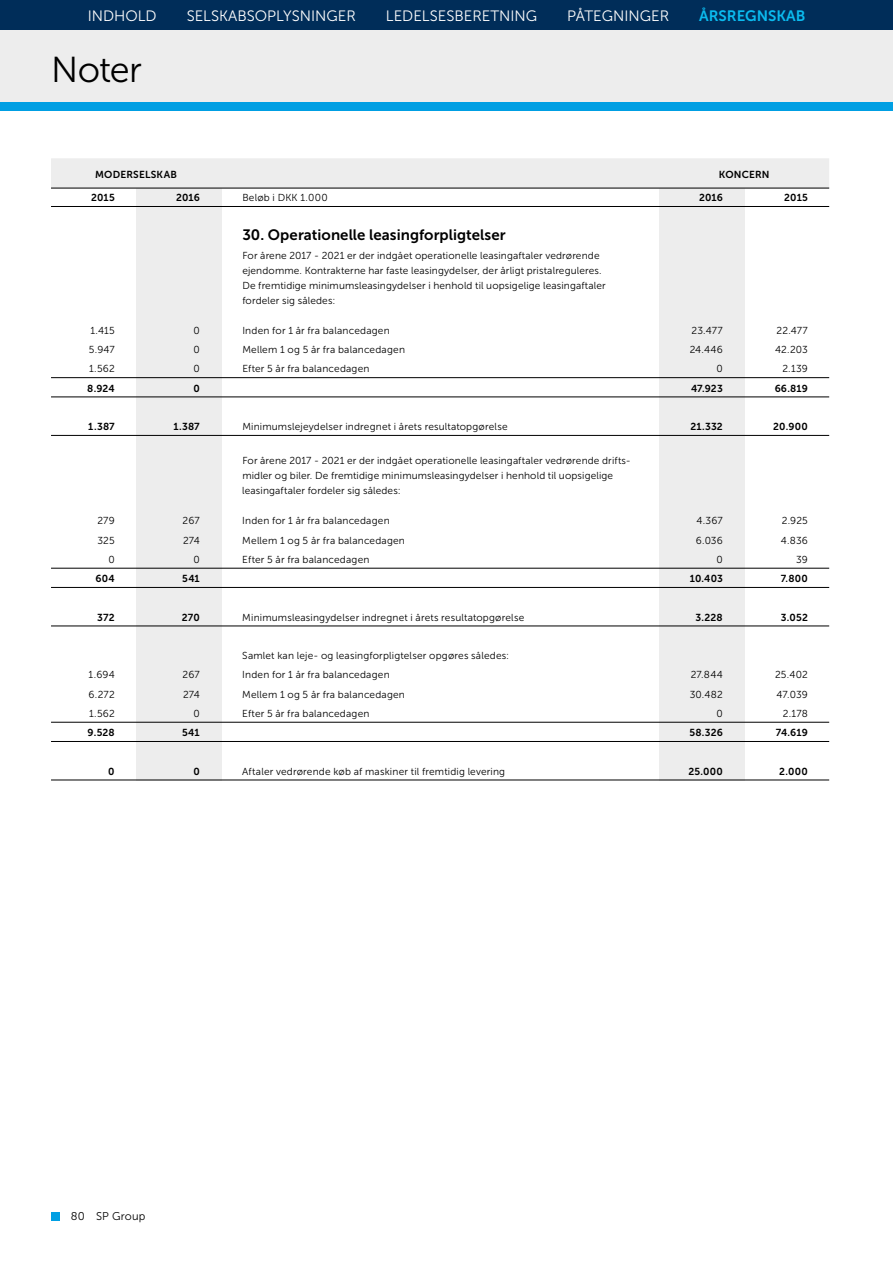
<style>
.page{position:relative;width:893px;height:1263px;background:#fff}
.page>*{position:absolute;margin:0;border:0;box-sizing:border-box;transform-origin:0 0}
.t1{font:36px "Museo Sans 300";letter-spacing:-.02em;color:#000}
.t2{font:15px "Museo Sans 300";color:#fff}
.t3{font:15px "Museo Sans 700";letter-spacing:.005em;color:#000}
.t4{font:15px "Museo Sans 700";color:#0bbbef}
.t5{font:11.25px "Museo Sans 300";letter-spacing:.015em;color:#000}
.t6{font:10.2px/15px "Museo Sans 300";letter-spacing:.015em;color:#000}
.t7{font:10.2px "Museo Sans 700";letter-spacing:.015em;color:#000}
</style>
<div class="page">
<div style="left:0;top:0;width:893px;height:111px;background:#ededed"></div>
<div style="left:659px;top:179px;width:85px;height:601px;background:#ededed"></div>
<div style="left:136px;top:179px;width:85px;height:601px;background:#ededed"></div>
<div style="left:51px;top:158px;width:778px;height:30px;background:#ededed"></div>
<hr style="left:51px;top:188px;width:778px;height:1px;background:#000">
<hr style="left:51px;top:206px;width:778px;height:1px;background:#000">
<hr style="left:51px;top:377px;width:778px;height:1px;background:#000">
<hr style="left:51px;top:397px;width:778px;height:1px;background:#000">
<hr style="left:51px;top:435px;width:778px;height:1px;background:#000">
<hr style="left:51px;top:568px;width:778px;height:1px;background:#000">
<hr style="left:51px;top:587px;width:778px;height:1px;background:#000">
<hr style="left:51px;top:626px;width:778px;height:1px;background:#000">
<hr style="left:51px;top:722px;width:778px;height:1px;background:#000">
<hr style="left:51px;top:741px;width:778px;height:1px;background:#000">
<hr style="left:51px;top:780px;width:778px;height:1px;background:#000">
<div style="left:51px;top:1212px;width:9px;height:8px;background:#009fe3"></div>
<div style="left:0;top:102px;width:893px;height:9px;background:#009fe3"></div>
<div style="left:0;top:0;width:893px;height:30px;background:#002d59"></div>
<h2 class="t2" style="left:88px;top:7px;width:70px">INDHOLD</h2>
<h2 class="t2" style="left:187px;top:7px;width:171px">SELSKABSOPLYSNINGER</h2>
<h2 class="t2" style="left:386px;top:7px;width:153px">LEDELSESBERETNING</h2>
<h2 class="t2" style="left:567px;top:7px;width:103px">PÅTEGNINGER</h2>
<h2 class="t4" style="left:699px;top:7px;width:108px">ÅRSREGNSKAB</h2>
<h1 class="t1" style="left:51px;top:50px;width:93px">Noter</h1>
<p class="t7" style="left:95px;top:168px;width:83px">MODERSELSKAB</p>
<p class="t7" style="left:719px;top:168px;width:52px">KONCERN</p>
<p class="t7" style="left:91px;top:192px;width:25px">2015</p>
<p class="t7" style="left:176px;top:192px;width:25px">2016</p>
<p class="t6" style="left:242px;top:190px;width:87px">Beløb i DKK 1.000</p>
<p class="t7" style="left:699px;top:192px;width:25px">2016</p>
<p class="t7" style="left:784px;top:192px;width:25px">2015</p>
<h2 class="t3" style="left:242px;top:226px;width:265px">30. Operationelle leasingforpligtelser</h2>
<p class="t6" style="left:242px;top:248px;width:365px">For årene 2017 - 2021 er der indgået operationelle leasingaftaler vedrørende ejendomme. Kontrakterne har faste leasingydelser, der årligt pristalreguleres.<br>De fremtidige minimumsleasingydelser i henhold til uopsigelige leasingaftaler fordeler sig således:</p>
<p class="t6" style="left:90px;top:323px;width:26px">1.415</p>
<p class="t6" style="left:193px;top:323px;width:8px">0</p>
<p class="t6" style="left:242px;top:323px;width:149px">Inden for 1 år fra balancedagen</p>
<p class="t6" style="left:691px;top:323px;width:33px">23.477</p>
<p class="t6" style="left:776px;top:323px;width:33px">22.477</p>
<p class="t6" style="left:89px;top:342px;width:27px">5.947</p>
<p class="t6" style="left:193px;top:342px;width:8px">0</p>
<p class="t6" style="left:242px;top:342px;width:164px">Mellem 1 og 5 år fra balancedagen</p>
<p class="t6" style="left:690px;top:342px;width:35px">24.446</p>
<p class="t6" style="left:775px;top:342px;width:34px">42.203</p>
<p class="t6" style="left:89px;top:361px;width:27px">1.562</p>
<p class="t6" style="left:193px;top:361px;width:8px">0</p>
<p class="t6" style="left:242px;top:361px;width:129px">Efter 5 år fra balancedagen</p>
<p class="t6" style="left:716px;top:361px;width:8px">0</p>
<p class="t6" style="left:782px;top:361px;width:27px">2.139</p>
<p class="t7" style="left:87px;top:382px;width:29px">8.924</p>
<p class="t7" style="left:193px;top:382px;width:8px">0</p>
<p class="t7" style="left:691px;top:382px;width:33px">47.923</p>
<p class="t7" style="left:775px;top:382px;width:35px">66.819</p>
<p class="t7" style="left:88px;top:421px;width:28px">1.387</p>
<p class="t7" style="left:173px;top:421px;width:28px">1.387</p>
<p class="t6" style="left:242px;top:419px;width:267px">Minimumslejeydelser indregnet i årets resultatopgørelse</p>
<p class="t7" style="left:690px;top:421px;width:34px">21.332</p>
<p class="t7" style="left:773px;top:421px;width:36px">20.900</p>
<p class="t6" style="left:242px;top:453px;width:390px">For årene 2017 - 2021 er der indgået operationelle leasingaftaler vedrørende drifts&shy;midler og biler. De fremtidige minimumsleasingydelser i henhold til uopsigelige leasingaftaler fordeler sig således:</p>
<p class="t6" style="left:97px;top:513px;width:19px">279</p>
<p class="t6" style="left:183px;top:513px;width:19px">267</p>
<p class="t6" style="left:242px;top:513px;width:149px">Inden for 1 år fra balancedagen</p>
<p class="t6" style="left:696px;top:513px;width:28px">4.367</p>
<p class="t6" style="left:782px;top:513px;width:27px">2.925</p>
<p class="t6" style="left:97px;top:533px;width:19px">325</p>
<p class="t6" style="left:183px;top:533px;width:18px">274</p>
<p class="t6" style="left:242px;top:533px;width:164px">Mellem 1 og 5 år fra balancedagen</p>
<p class="t6" style="left:696px;top:533px;width:29px">6.036</p>
<p class="t6" style="left:781px;top:533px;width:29px">4.836</p>
<p class="t6" style="left:108px;top:552px;width:8px">0</p>
<p class="t6" style="left:193px;top:552px;width:8px">0</p>
<p class="t6" style="left:242px;top:552px;width:129px">Efter 5 år fra balancedagen</p>
<p class="t6" style="left:716px;top:552px;width:8px">0</p>
<p class="t6" style="left:796px;top:552px;width:13px">39</p>
<p class="t7" style="left:96px;top:573px;width:21px">604</p>
<p class="t7" style="left:182px;top:573px;width:19px">541</p>
<p class="t7" style="left:690px;top:573px;width:35px">10.403</p>
<p class="t7" style="left:781px;top:573px;width:29px">7.800</p>
<p class="t7" style="left:97px;top:611px;width:19px">372</p>
<p class="t7" style="left:182px;top:611px;width:19px">270</p>
<p class="t6" style="left:242px;top:610px;width:283px">Minimumsleasingydelser indregnet i årets resultatopgørelse</p>
<p class="t7" style="left:695px;top:611px;width:29px">3.228</p>
<p class="t7" style="left:781px;top:611px;width:29px">3.052</p>
<p class="t6" style="left:242px;top:648px;width:268px">Samlet kan leje- og leasingforpligtelser opgøres således:</p>
<p class="t6" style="left:89px;top:667px;width:28px">1.694</p>
<p class="t6" style="left:183px;top:667px;width:19px">267</p>
<p class="t6" style="left:242px;top:667px;width:149px">Inden for 1 år fra balancedagen</p>
<p class="t6" style="left:691px;top:667px;width:34px">27.844</p>
<p class="t6" style="left:775px;top:667px;width:34px">25.402</p>
<p class="t6" style="left:88px;top:687px;width:28px">6.272</p>
<p class="t6" style="left:183px;top:687px;width:18px">274</p>
<p class="t6" style="left:242px;top:687px;width:164px">Mellem 1 og 5 år fra balancedagen</p>
<p class="t6" style="left:690px;top:687px;width:35px">30.482</p>
<p class="t6" style="left:777px;top:687px;width:33px">47.039</p>
<p class="t6" style="left:89px;top:706px;width:27px">1.562</p>
<p class="t6" style="left:193px;top:706px;width:8px">0</p>
<p class="t6" style="left:242px;top:706px;width:129px">Efter 5 år fra balancedagen</p>
<p class="t6" style="left:716px;top:706px;width:8px">0</p>
<p class="t6" style="left:783px;top:706px;width:27px">2.178</p>
<p class="t7" style="left:88px;top:727px;width:29px">9.528</p>
<p class="t7" style="left:182px;top:727px;width:19px">541</p>
<p class="t7" style="left:689px;top:727px;width:35px">58.326</p>
<p class="t7" style="left:776px;top:727px;width:33px">74.619</p>
<p class="t7" style="left:108px;top:765px;width:8px">0</p>
<p class="t7" style="left:193px;top:765px;width:8px">0</p>
<p class="t6" style="left:242px;top:764px;width:264px">Aftaler vedrørende køb af maskiner til fremtidig levering</p>
<p class="t7" style="left:688px;top:765px;width:36px">25.000</p>
<p class="t7" style="left:779px;top:765px;width:30px">2.000</p>
<p class="t5" style="left:71px;top:1210px;width:76px">80 SP Group</p>
</div>
